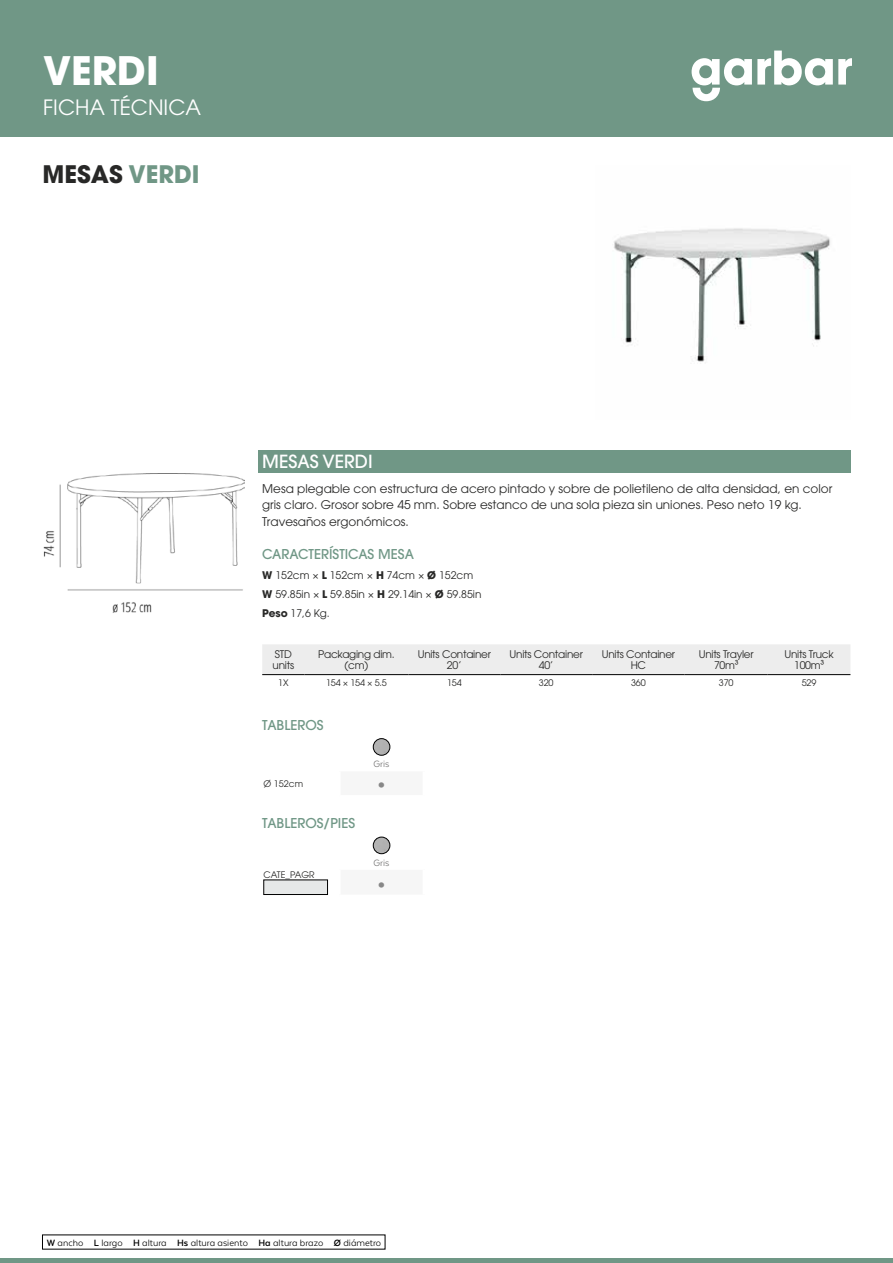
<style>
.page{position:relative;width:893px;height:1263px;background:#fff}
.page>*{position:absolute;margin:0;border:0;box-sizing:border-box;transform-origin:0 0}
.t1{font:700 39px "ITC Avant Garde Pro";color:#fff}
.t2{font:700 31.5px "Texta Alt";color:#878787}
.t3{font:700 24px "ITC Avant Garde Pro";color:#282827}
.t4{font:21px "ITC Avant Garde Pro";color:#fff}
.t5{font:500 18px "ITC Avant Garde Pro";color:#fff}
.t6{font:500 13.5px "ITC Avant Garde Pro";color:#709786}
.t7{font:12px/16.5px "ITC Avant Garde Pro";color:#282827}
.t8{font:10.5px/10.5px "ITC Avant Garde Pro";letter-spacing:-.025em;color:#282827;text-align:center}
.t9{font:10.5px/19.2px "ITC Avant Garde Pro";color:#282827}
.t10{font:10.5px "Texta Alt";color:#000}
.t11{font:10.5px "Texta Alt";color:#706f6f}
.t12{font:9px "ITC Avant Garde Pro";letter-spacing:-.02em;color:#282827}
.t13{font:9px "ITC Avant Garde Pro";color:#282827}
.s1{color:#709786}
.s2{font-weight:700}
</style>
<div class="page">
<div style="left:0;top:0;width:893px;height:137px;background:#709786"></div>
<svg style="left:692px;top:51px;width:160px;height:50px"></svg>
<hr style="left:0;top:1259px;width:893px;height:4px;background:#709786">
<img style="left:614px;top:228px;width:216px;height:134px">
<div style="left:258px;top:450px;width:592px;height:22px;background:#709786"></div>
<div style="left:262px;top:644px;width:588px;height:30px;background:#ededed"></div>
<hr style="left:262px;top:674px;width:42px;height:1px;background:#000">
<hr style="left:304px;top:674px;width:104px;height:1px;background:#000">
<hr style="left:408px;top:674px;width:92px;height:1px;background:#000">
<hr style="left:500px;top:674px;width:92px;height:1px;background:#000">
<hr style="left:592px;top:674px;width:93px;height:1px;background:#000">
<hr style="left:685px;top:674px;width:83px;height:1px;background:#000">
<hr style="left:768px;top:674px;width:82px;height:1px;background:#000">
<div style="left:339px;top:771px;width:85px;height:25px;background:#f6f6f6"></div>
<hr style="left:338px;top:771px;width:3px;height:24px;background:#fff">
<hr style="left:423px;top:771px;width:3px;height:24px;background:#fff">
<hr style="left:339px;top:795px;width:87px;height:3px;background:#fff">
<img style="left:373px;top:739px;width:17px;height:16px;border-radius:8px">
<div style="left:373px;top:738px;width:17px;height:17px;border:1px solid #000;border-radius:50%"></div>
<div style="left:339px;top:869px;width:85px;height:27px;background:#f6f6f6"></div>
<hr style="left:338px;top:870px;width:3px;height:25px;background:#fff">
<hr style="left:423px;top:870px;width:3px;height:25px;background:#fff">
<hr style="left:339px;top:895px;width:87px;height:3px;background:#fff">
<hr style="left:338px;top:868px;width:87px;height:2px;background:#fff">
<img style="left:373px;top:837px;width:17px;height:17px;border-radius:8px">
<div style="left:373px;top:837px;width:17px;height:17px;border:1px solid #000;border-radius:50%"></div>
<div style="left:264px;top:880px;width:64px;height:14px;background:#e6e8e8"></div>
<div style="left:264px;top:880px;width:64px;height:15px;border:1px solid #000"></div>
<img style="left:43px;top:473px;width:201px;height:140px">
<h1 class="t1" style="left:43px;top:45px;width:117px">VERDI</h1>
<h3 class="t4" style="left:43px;top:94px;width:159px">FICHA TÉCNICA</h3>
<h3 class="t3" style="left:43px;top:158px;width:159px">MESAS <span class="s1">VERDI</span></h3>
<h3 class="t5" style="left:262px;top:450px;width:112px">MESAS VERDI</h3>
<p class="t7" style="left:262px;top:480px;width:572px">Mesa plegable con estructura de acero pintado y sobre de polietileno de alta densidad, en color gris claro. Grosor sobre 45 mm. Sobre estanco de una sola pieza sin uniones. Peso neto 19 kg.<br>Travesaños ergonómicos.</p>
<p class="t6" style="left:262px;top:546px;width:153px">CARACTERÍSTICAS MESA</p>
<p class="t9" style="left:262px;top:565px;width:221px"><span class="s2">W</span> 152cm × <span class="s2">L</span> 152cm × <span class="s2">H</span> 74cm × <span class="s2">Ø</span> 152cm<br><span class="s2">W</span> 59.85in × <span class="s2">L</span> 59.85in × <span class="s2">H</span> 29.14in × <span class="s2">Ø</span> 59.85in<br><span class="s2">Peso</span> 17,6 Kg.</p>
<p class="t8" style="left:273px;top:649px;width:23px;text-align:left">STD units</p>
<p class="t8" style="left:318px;top:649px;width:78px">Packaging dim. (cm)</p>
<p class="t8" style="left:418px;top:649px;width:75px">Units Container<br>20’</p>
<p class="t8" style="left:510px;top:649px;width:75px">Units Container<br>40’</p>
<p class="t8" style="left:602px;top:649px;width:75px">Units Container<br>HC</p>
<p class="t8" style="left:699px;top:649px;width:56px">Units Trayler<br>70m³</p>
<p class="t8" style="left:784px;top:649px;width:51px">Units Truck<br>100m³</p>
<p class="t12" style="left:278px;top:677px;width:12px">1X</p>
<p class="t12" style="left:326px;top:677px;width:62px">154 × 154 × 5.5</p>
<p class="t12" style="left:447px;top:677px;width:16px">154</p>
<p class="t12" style="left:539px;top:677px;width:16px">320</p>
<p class="t12" style="left:631px;top:677px;width:16px">360</p>
<p class="t12" style="left:719px;top:677px;width:16px">370</p>
<p class="t12" style="left:802px;top:677px;width:16px">529</p>
<p class="t6" style="left:262px;top:716px;width:63px">TABLEROS</p>
<p class="t11" style="left:374px;top:759px;width:17px">Gris</p>
<p class="t12" style="left:264px;top:778px;width:41px">Ø 152cm</p>
<h2 class="t2" style="left:377px;top:766px;width:12px">•</h2>
<p class="t6" style="left:262px;top:815px;width:94px">TABLEROS/PIES</p>
<p class="t11" style="left:374px;top:857px;width:17px">Gris</p>
<p class="t13" style="left:264px;top:869px;width:53px">CATE_PAGR</p>
<h2 class="t2" style="left:377px;top:866px;width:12px">•</h2>
<p class="t10" style="left:47px;top:1237px;width:336px"><span class="s2">W</span> ancho <span class="s2">L</span> largo <span class="s2">H</span> altura <span class="s2">Hs</span> altura asiento <span class="s2">Ha</span> altura brazo <span class="s2">Ø</span> diámetro</p>
</div>
